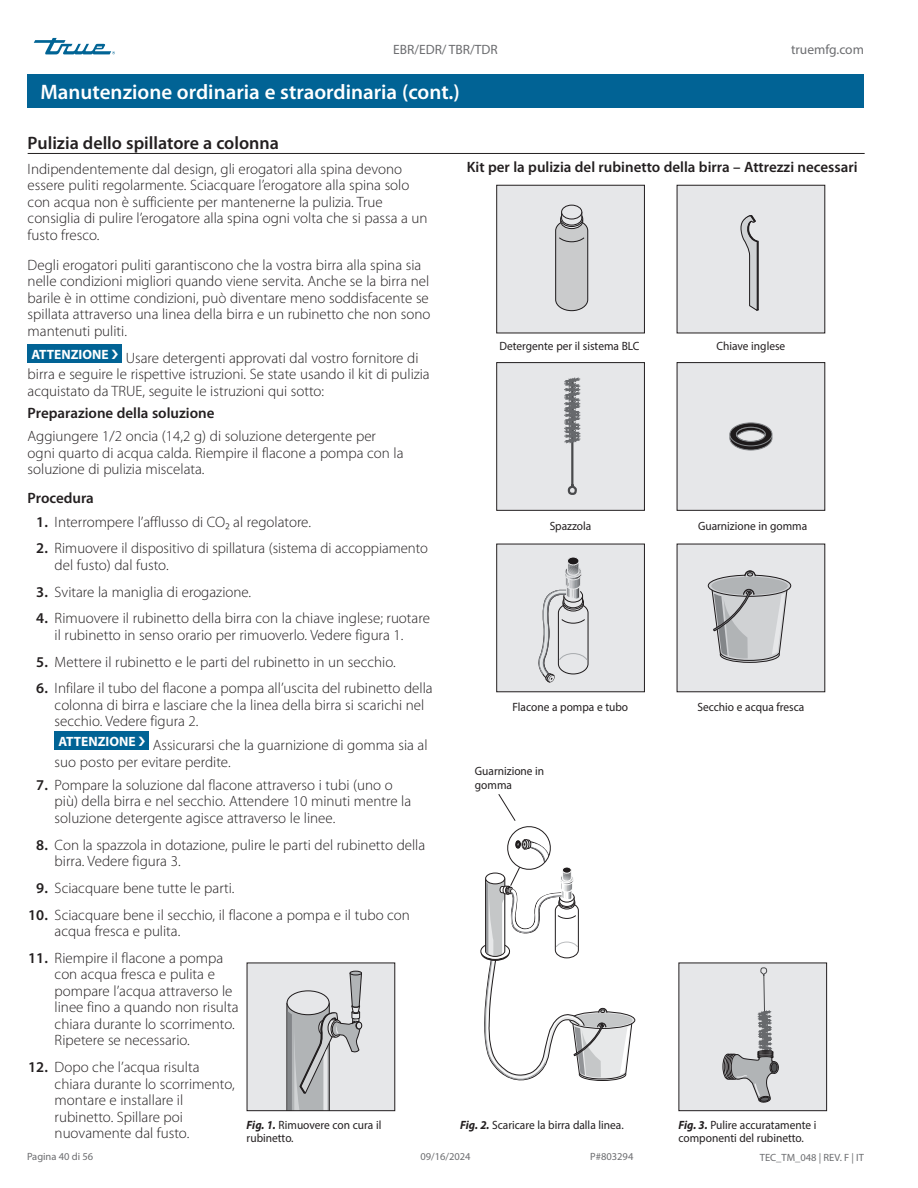
<style>
.page{position:relative;width:918px;height:1188px;background:#fff}
.page>*{position:absolute;margin:0;border:0;box-sizing:border-box;transform-origin:0 0}
.Title_bar_Page_header{font:600 21px "Myriad Pro";color:#fff}
.Subhead_underscore_H1{font:600 18px "Myriad Pro";color:#231f20}
.Body_Text_light_Normal{font:300 15px/16.5px "Myriad Pro";color:#231f20}
.Body_Text_indent_NOTICE{font:300 15px/16.5px "Myriad Pro";color:#231f20}
.Subhead_NO_underscore_H2{font:600 15px "Myriad Pro";color:#231f20}
.t1{font:13.5px "Myriad Pro";color:#6c6d70}
.Table_text{font:700 13.5px "Myriad Pro";color:#fff}
.Caption_FIG_Regular{font:12px/13.5px "Myriad Pro";color:#231f20;scale:.95 1}
.t2{font:10.5px "Myriad Pro";color:#6c6d70}
.s1{font-weight:600}
.s2{font-weight:700;font-style:italic}
</style>
<div class="page">
<svg style="left:34px;top:38px;width:81px;height:16px"></svg>
<hr style="left:28px;top:153px;width:837px;height:1px;background:#231f20">
<div style="left:28px;top:344px;width:94px;height:19px;background:#016395"></div>
<div style="left:55px;top:732px;width:94px;height:18px;background:#016395"></div>
<div style="left:497px;top:185px;width:147px;height:148px;background:#e6e7e9"></div>
<svg style="left:555px;top:212px;width:33px;height:99px;background:#bbbcbd"></svg>
<svg style="left:562px;top:205px;width:20px;height:14px"></svg>
<div style="left:561px;top:205px;width:21px;height:14px;border:1px solid #211d1e;border-radius:50%"></div>
<div style="left:496px;top:185px;width:149px;height:148px;border:1px solid #231f20"></div>
<div style="left:497px;top:363px;width:147px;height:147px;background:#e6e7e9"></div>
<svg style="left:564px;top:377px;width:17px;height:118px"></svg>
<div style="left:496px;top:362px;width:149px;height:149px;border:1px solid #231f20"></div>
<div style="left:497px;top:544px;width:147px;height:148px;background:#e6e7e9"></div>
<div style="left:567px;top:557px;width:12px;height:8px;background:#211d1e;border-radius:50%"></div>
<div style="left:567px;top:557px;width:12px;height:8px;border:1px solid #fff;border-radius:50%"></div>
<svg style="left:538px;top:561px;width:50px;height:122px"></svg>
<div style="left:496px;top:544px;width:149px;height:148px;border:1px solid #231f20"></div>
<div style="left:677px;top:185px;width:148px;height:148px;background:#e6e7e9"></div>
<svg style="left:740px;top:215px;width:19px;height:96px"></svg>
<div style="left:677px;top:363px;width:148px;height:147px;background:#e6e7e9"></div>
<svg style="left:729px;top:422px;width:44px;height:29px"></svg>
<div style="left:677px;top:362px;width:148px;height:149px;border:1px solid #231f20"></div>
<div style="left:677px;top:544px;width:148px;height:148px;background:#e6e7e9"></div>
<div style="left:720px;top:647px;width:60px;height:16px;border:1px solid #211d1e;border-radius:50%"></div>
<svg style="left:708px;top:575px;width:83px;height:21px"></svg>
<div style="left:708px;top:575px;width:83px;height:22px;border:1px solid #211d1e;border-radius:50%"></div>
<svg style="left:744px;top:570px;width:12px;height:7px"></svg>
<div style="left:711px;top:577px;width:77px;height:18px;background:#b1b4b6;border-radius:50%"></div>
<svg style="left:711px;top:585px;width:77px;height:77px"></svg>
<div style="left:247px;top:963px;width:148px;height:148px;background:#e6e7e9"></div>
<div style="left:350px;top:971px;width:12px;height:4px;border:1px solid #211d1e;border-radius:50%"></div>
<svg style="left:286px;top:972px;width:76px;height:137px"></svg>
<div style="left:247px;top:963px;width:148px;height:148px;border:1px solid #231f20"></div>
<div style="left:570px;top:1012px;width:65px;height:17px;border:1px solid #211d1e;border-radius:50%"></div>
<svg style="left:480px;top:794px;width:153px;height:287px"></svg>
<div style="left:679px;top:963px;width:148px;height:148px;background:#e6e7e9"></div>
<div style="left:723px;top:1054px;width:10px;height:25px;border:1px solid #211d1e;border-radius:50%"></div>
<svg style="left:724px;top:1054px;width:10px;height:25px"></svg>
<div style="left:724px;top:1054px;width:10px;height:25px;border:1px solid #211d1e;border-radius:50%"></div>
<div style="left:726px;top:1054px;width:10px;height:25px;border:1px solid #211d1e;border-radius:50%"></div>
<div style="left:727px;top:1054px;width:10px;height:25px;border:1px solid #211d1e;border-radius:50%"></div>
<div style="left:728px;top:1054px;width:11px;height:25px;border:1px solid #211d1e;border-radius:50%"></div>
<div style="left:730px;top:1054px;width:10px;height:25px;border:1px solid #211d1e;border-radius:50%"></div>
<svg style="left:731px;top:967px;width:48px;height:136px"></svg>
<div style="left:679px;top:963px;width:148px;height:148px;border:1px solid #231f20"></div>
<div style="left:27px;top:74px;width:837px;height:34px;background:#016395"></div>
<p class="t1" style="left:393px;top:42px;width:106px">EBR/EDR/ TBR/TDR</p>
<p class="t1" style="left:791px;top:42px;width:74px">truemfg.com</p>
<p class="Title_bar_Page_header" style="left:41px;top:80px;width:421px">Manutenzione ordinaria e straordinaria (cont.)</p>
<p class="Subhead_underscore_H1" style="left:28px;top:132px;width:253px">Pulizia dello spillatore a colonna</p>
<p class="Body_Text_light_Normal" style="left:28px;top:161px;width:401px">Indipendentemente dal design, gli erogatori alla spina devono essere puliti regolarmente. Sciacquare l’erogatore alla spina solo con acqua non è sufficiente per mantenerne la pulizia. True consiglia di pulire l’erogatore alla spina ogni volta che si passa a un fusto fresco.</p>
<p class="Body_Text_light_Normal" style="left:28px;top:257px;width:404px">Degli erogatori puliti garantiscono che la vostra birra alla spina sia nelle condizioni migliori quando viene servita. Anche se la birra nel barile è in ottime condizioni, può diventare meno soddisfacente se spillata attraverso una linea della birra e un rubinetto che non sono mantenuti puliti.</p>
<p class="Table_text" style="left:31px;top:345px;width:79px">ATTENZIONE</p>
<p class="Subhead_NO_underscore_H2" style="left:467px;top:159px;width:392px">Kit per la pulizia del rubinetto della birra – Attrezzi necessari</p>
<p class="Caption_FIG_Regular" style="left:500px;top:339px;width:149px">Detergente per il sistema BLC</p>
<p class="Caption_FIG_Regular" style="left:717px;top:339px;width:74px">Chiave inglese</p>
<p class="Body_Text_indent_NOTICE" style="left:28px;top:350px;width:404px;text-indent:98px">Usare detergenti approvati dal vostro fornitore di birra e seguire le rispettive istruzioni. Se state usando il kit di pulizia acquistato da TRUE, seguite le istruzioni qui sotto:</p>
<p class="Subhead_NO_underscore_H2" style="left:28px;top:405px;width:188px">Preparazione della soluzione</p>
<p class="Body_Text_light_Normal" style="left:28px;top:428px;width:377px">Aggiungere 1/2 oncia (14,2 g) di soluzione detergente per ogni quarto di acqua calda. Riempire il flacone a pompa con la soluzione di pulizia miscelata.</p>
<p class="Subhead_NO_underscore_H2" style="left:28px;top:490px;width:68px">Procedura</p>
<p class="Body_Text_light_Normal" style="left:36px;top:514px;width:276px"><span class="s1">1.</span> Interrompere l’afflusso di CO₂ al regolatore.</p>
<p class="Body_Text_light_Normal" style="left:55px;top:540px;width:375px;text-indent:-18px"><span class="s1">2.</span> Rimuovere il dispositivo di spillatura (sistema di accoppiamento del fusto) dal fusto.</p>
<p class="Body_Text_light_Normal" style="left:36px;top:584px;width:216px"><span class="s1">3.</span> Svitare la maniglia di erogazione.</p>
<p class="Body_Text_light_Normal" style="left:36px;top:610px;width:395px;text-align:center"><span class="s1">4.</span> Rimuovere il rubinetto della birra con la chiave inglese; ruotare il rubinetto in senso orario per rimuoverlo. Vedere figura 1.</p>
<p class="Body_Text_light_Normal" style="left:36px;top:654px;width:361px"><span class="s1">5.</span> Mettere il rubinetto e le parti del rubinetto in un secchio.</p>
<p class="Body_Text_light_Normal" style="left:55px;top:680px;width:380px;text-indent:-18px"><span class="s1">6.</span> Infilare il tubo del flacone a pompa all’uscita del rubinetto della colonna di birra e lasciare che la linea della birra si scarichi nel secchio. Vedere figura 2.</p>
<p class="Table_text" style="left:58px;top:733px;width:79px">ATTENZIONE</p>
<p class="Caption_FIG_Regular" style="left:550px;top:519px;width:45px">Spazzola</p>
<p class="Caption_FIG_Regular" style="left:698px;top:519px;width:116px">Guarnizione in gomma</p>
<p class="Caption_FIG_Regular" style="left:697px;top:700px;width:114px">Secchio e acqua fresca</p>
<p class="Caption_FIG_Regular" style="left:512px;top:700px;width:123px">Flacone a pompa e tubo</p>
<p class="Body_Text_indent_NOTICE" style="left:55px;top:737px;width:374px;text-indent:98px">Assicurarsi che la guarnizione di gomma sia al suo posto per evitare perdite.</p>
<p class="Body_Text_light_Normal" style="left:55px;top:777px;width:358px;text-indent:-18px"><span class="s1">7.</span> Pompare la soluzione dal flacone attraverso i tubi (uno o più) della birra e nel secchio. Attendere 10 minuti mentre la soluzione detergente agisce attraverso le linee.</p>
<p class="Body_Text_light_Normal" style="left:55px;top:837px;width:372px;text-indent:-18px"><span class="s1">8.</span> Con la spazzola in dotazione, pulire le parti del rubinetto della birra. Vedere figura 3.</p>
<p class="Body_Text_light_Normal" style="left:36px;top:880px;width:200px"><span class="s1">9.</span> Sciacquare bene tutte le parti.</p>
<p class="Body_Text_light_Normal" style="left:55px;top:907px;width:357px;text-indent:-26px"><span class="s1">10.</span> Sciacquare bene il secchio, il flacone a pompa e il tubo con acqua fresca e pulita.</p>
<p class="Body_Text_light_Normal" style="left:55px;top:950px;width:185px;text-indent:-26px"><span class="s1">11.</span> Riempire il flacone a pompa con acqua fresca e pulita e pompare l’acqua attraverso le linee fino a quando non risulta chiara durante lo scorrimento.<br>Ripetere se necessario.</p>
<p class="Body_Text_light_Normal" style="left:55px;top:1059px;width:182px;text-indent:-26px"><span class="s1">12.</span> Dopo che l’acqua risulta chiara durante lo scorrimento, montare e installare il rubinetto. Spillare poi nuovamente dal fusto.</p>
<p class="Caption_FIG_Regular" style="left:475px;top:764px;width:75px">Guarnizione in gomma</p>
<p class="Caption_FIG_Regular" style="left:247px;top:1118px;width:143px"><span class="s2">Fig. 1.</span> Rimuovere con cura il rubinetto.</p>
<p class="Caption_FIG_Regular" style="left:460px;top:1118px;width:174px"><span class="s2">Fig. 2.</span> Scaricare la birra dalla linea.</p>
<p class="Caption_FIG_Regular" style="left:679px;top:1118px;width:147px"><span class="s2">Fig. 3.</span> Pulire accuratamente i componenti del rubinetto.</p>
<p class="t2" style="left:27px;top:1150px;width:68px">Pagina 40 di 56</p>
<p class="t2" style="left:420px;top:1150px;width:52px">09/16/2024</p>
<p class="t2" style="left:590px;top:1150px;width:45px">P#803294</p>
<p class="t2" style="left:760px;top:1151px;width:106px">TEC_TM_048 | REV. F | IT</p>
</div>
